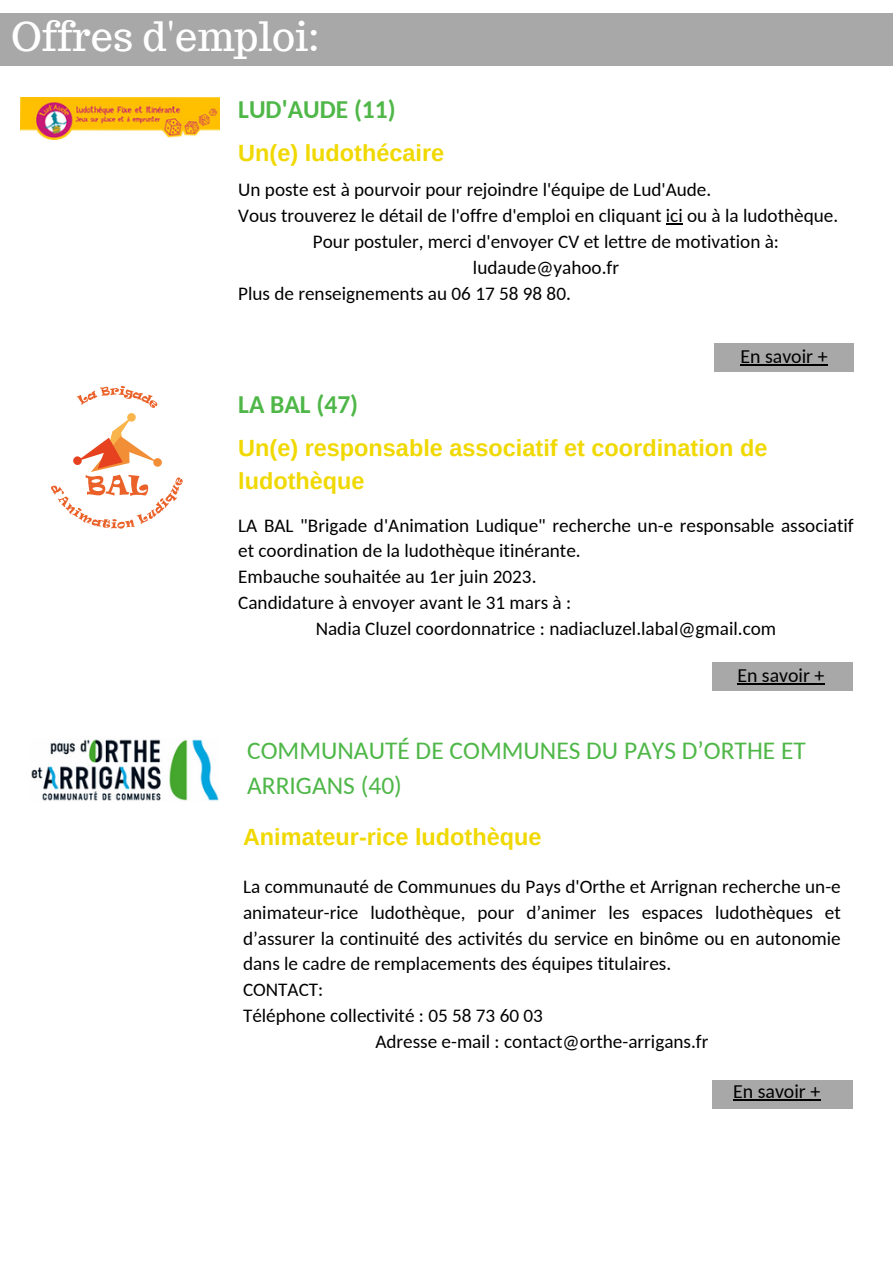
<style>
.page{position:relative;width:893px;height:1264px;background:#fff}
.page>*{position:absolute;margin:0;border:0;box-sizing:border-box;transform-origin:0 0}
.t1{font:39.6px "Trocchi";color:#fff}
.t2{font:25.5px/34.8px "Carlito";color:#4fb748}
.t3{font:700 25.5px "Carlito";color:#4fb748}
.t4{font:700 23.4px/32.5px "Arimo";color:#f0d800}
.t5{font:19.8px "Carlito";color:#000}
.t6{font:19.2px/25.8px "Carlito";color:#000;text-align:justify}
</style>
<div class="page">
<div style="left:0;top:13px;width:892px;height:53px;background:#a8a8a8"></div>
<div style="left:714px;top:343px;width:139px;height:28px;background:#a8a8a8"></div>
<div style="left:712px;top:662px;width:140px;height:28px;background:#a8a8a8"></div>
<img style="left:20px;top:98px;width:199px;height:41px">
<svg style="left:51px;top:386px;width:132px;height:142px"></svg>
<div style="left:712px;top:1080px;width:140px;height:28px;background:#a8a8a8"></div>
<img style="left:31px;top:739px;width:188px;height:62px">
<svg style="left:666px;top:223px;width:16px;height:1px"></svg>
<hr style="left:740px;top:364px;width:87px;height:1px;background:#000">
<hr style="left:737px;top:683px;width:87px;height:1px;background:#000">
<hr style="left:733px;top:1099px;width:87px;height:1px;background:#000">
<p class="t1" style="left:11px;top:10px;width:310px">Offres d'emploi:</p>
<p class="t3" style="left:238px;top:98px;width:159px">LUD'AUDE (11)</p>
<p class="t4" style="left:238px;top:137px;width:207px">Un(e) ludothécaire</p>
<p class="t6" style="left:238px;top:178px;width:474px">Un poste est à pourvoir pour rejoindre l'équipe de Lud'Aude.</p>
<p class="t6" style="left:238px;top:204px;width:601px">Vous trouverez le détail de l'offre d'emploi en cliquant ici ou à la ludothèque.</p>
<p class="t6" style="left:313px;top:230px;width:467px;text-align:center">Pour postuler, merci d'envoyer CV et lettre de motivation à: ludaude@yahoo.fr</p>
<p class="t6" style="left:238px;top:282px;width:334px">Plus de renseignements au 06 17 58 98 80.</p>
<p class="t5" style="left:740px;top:348px;width:89px">En savoir +</p>
<p class="t3" style="left:238px;top:393px;width:121px">LA BAL (47)</p>
<p class="t4" style="left:238px;top:431px;width:530px">Un(e) responsable associatif et coordination de ludothèque</p>
<p class="t6" style="left:238px;top:514px;width:617px">LA BAL "Brigade d'Animation Ludique" recherche un-e responsable associatif et coordination de la ludothèque itinérante.</p>
<p class="t6" style="left:238px;top:565px;width:300px">Embauche souhaitée au 1er juin 2023.</p>
<p class="t6" style="left:238px;top:591px;width:334px">Candidature à envoyer avant le 31 mars à :</p>
<p class="t6" style="left:316px;top:617px;width:462px">Nadia Cluzel coordonnatrice : nadiacluzel.labal@gmail.com</p>
<p class="t5" style="left:737px;top:667px;width:89px">En savoir +</p>
<p class="t2" style="left:247px;top:735px;width:560px">COMMUNAUTÉ DE COMMUNES DU PAYS D’ORTHE ET<br>ARRIGANS (40)</p>
<p class="t4" style="left:243px;top:821px;width:300px">Animateur-rice ludothèque</p>
<p class="t6" style="left:243px;top:875px;width:599px">La communauté de Communues du Pays d'Orthe et Arrignan recherche un-e animateur-rice ludothèque, pour d’animer les espaces ludothèques et d’assurer la continuité des activités du service en binôme ou en autonomie dans le cadre de remplacements des équipes titulaires.</p>
<p class="t6" style="left:243px;top:978px;width:82px">CONTACT:</p>
<p class="t6" style="left:243px;top:1004px;width:301px">Téléphone collectivité : 05 58 73 60 03</p>
<p class="t6" style="left:375px;top:1030px;width:334px">Adresse e-mail : contact@orthe-arrigans.fr</p>
<p class="t5" style="left:733px;top:1083px;width:89px">En savoir +</p>
</div>
